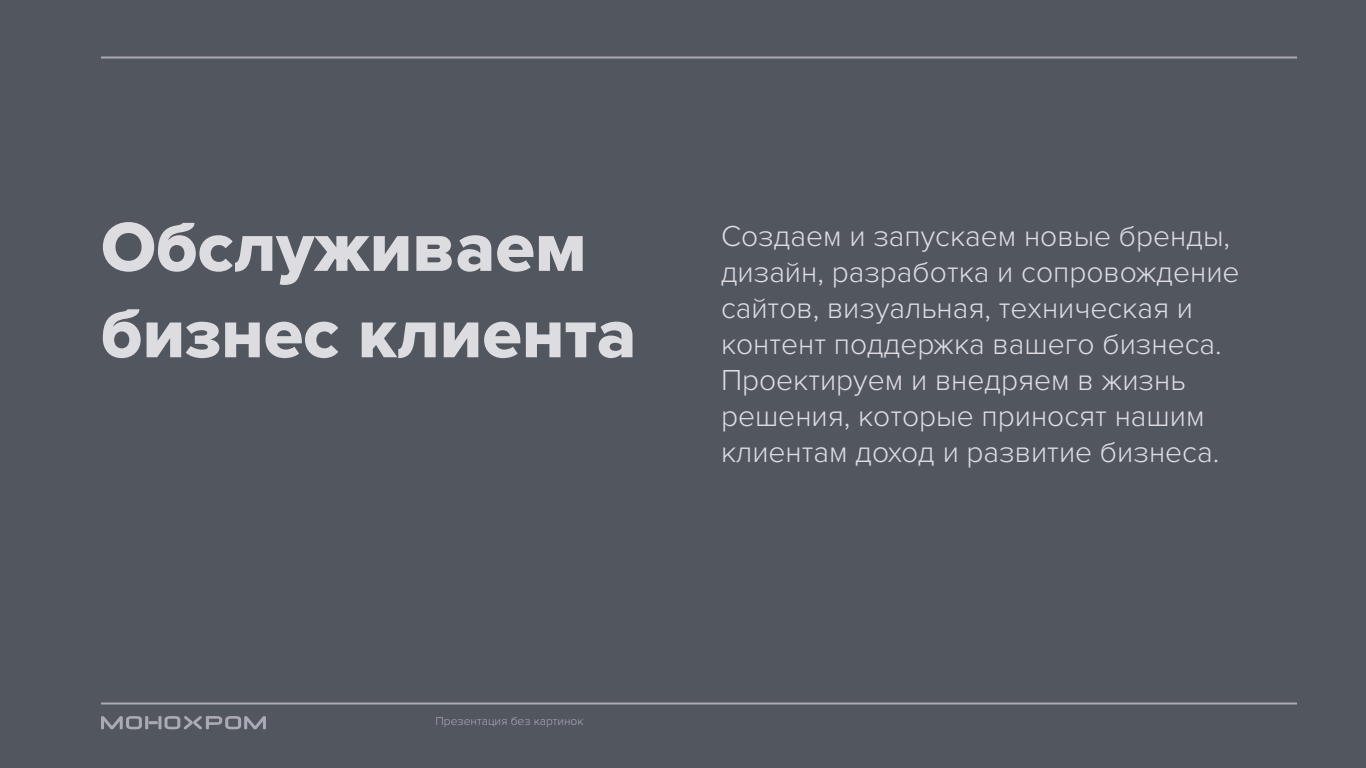
<style>
.page{position:relative;width:1366px;height:768px;background:#52565f}
.page>*{position:absolute;margin:0;border:0;box-sizing:border-box;transform-origin:0 0}
.t1{font:72px/86.4px "Proxima Nova Extrabld";color:#dcdce1}
.t2{font:300 30px/36px "Proxima Nova";color:#dcdce1}
.t3{font:300 12px "Proxima Nova";color:#aaaab4}
</style>
<div class="page">
<hr style="left:101px;top:703px;width:1196px;height:2px;background:#aaaab4">
<svg style="left:101px;top:716px;width:165px;height:14px"></svg>
<hr style="left:101px;top:56px;width:1196px;height:2px;background:#aaaab4">
<p class="t1" style="left:101px;top:206px;width:537px">Обслуживаем бизнес клиента</p>
<p class="t2" style="left:721px;top:218px;width:520px">Создаем и запускаем новые бренды, дизайн, разработка и сопровождение сайтов, визуальная, техническая и контент поддержка вашего бизнеса.<br>Проектируем и внедряем в жизнь решения, которые приносят нашим клиентам доход и развитие бизнеса.</p>
<p class="t3" style="left:436px;top:715px;width:149px">Презентация без картинок</p>
</div>
